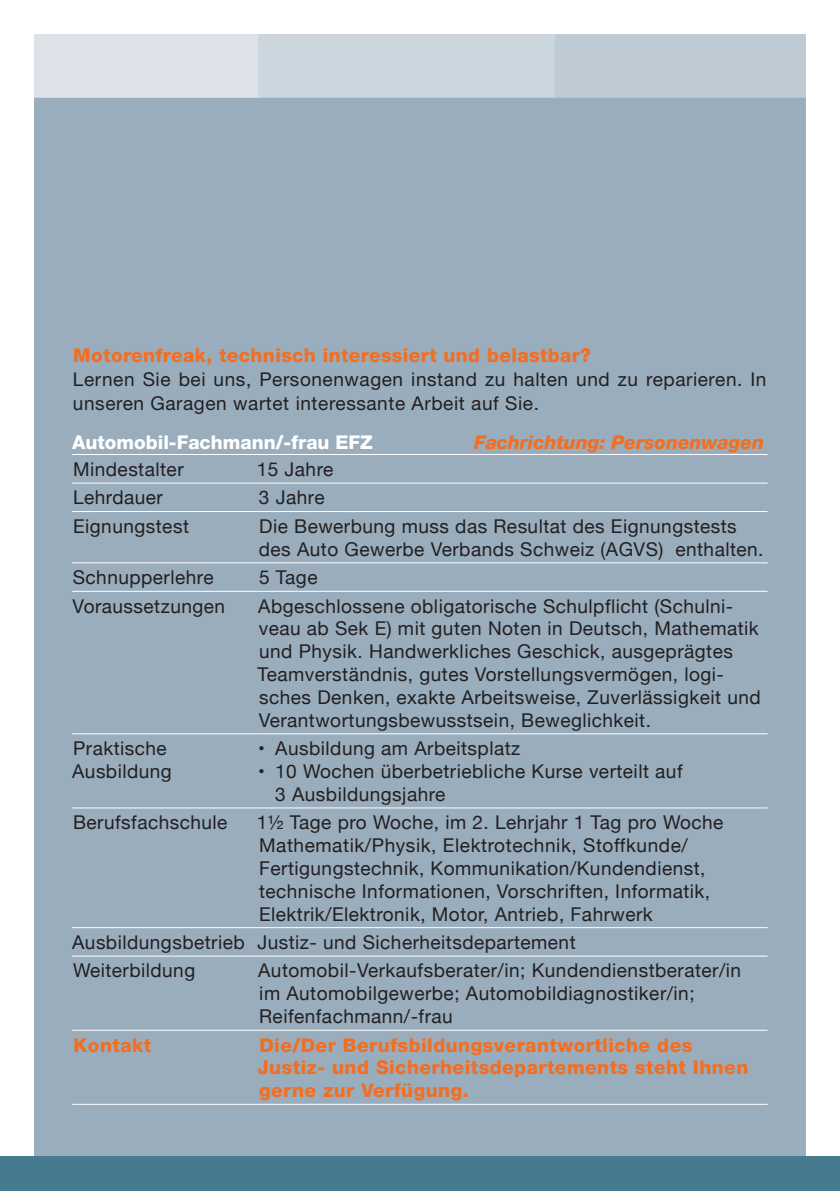
<style>
.page{position:relative;width:840px;height:1191px;background:#fff}
.page>*{position:absolute;margin:0;border:0;box-sizing:border-box;transform-origin:0 0}
.t1{font:19px/22.8px "Helvetica Neue";letter-spacing:.025em;color:#231f20}
.t2{font:800 19px/22.8px "Helvetica Neue";letter-spacing:.025em;color:#f36e21}
.t3{font:19px/24px "Helvetica Neue";letter-spacing:.03em;color:#231f20}
.t4{font:800 19px "Helvetica Neue";color:#fff}
.t5{font:italic 800 19px "Helvetica Neue";color:#f36e21}
</style>
<div class="page">
<div style="left:34px;top:98px;width:771px;height:1059px;background:#99adbc"></div>
<div style="left:34px;top:34px;width:224px;height:64px;background:#dce2e7"></div>
<div style="left:554px;top:34px;width:251px;height:64px;background:#becad4"></div>
<div style="left:258px;top:34px;width:296px;height:64px;background:#ccd6de"></div>
<div style="left:0;top:1157px;width:839px;height:34px;background:#457a8f"></div>
<hr style="left:72px;top:454px;width:695px;height:1px;background:#fff">
<hr style="left:72px;top:483px;width:186px;height:1px;background:#fff">
<hr style="left:72px;top:511px;width:186px;height:1px;background:#fff">
<hr style="left:72px;top:562px;width:186px;height:1px;background:#fff">
<hr style="left:72px;top:591px;width:186px;height:1px;background:#fff">
<hr style="left:72px;top:733px;width:186px;height:1px;background:#fff">
<hr style="left:72px;top:807px;width:186px;height:1px;background:#fff">
<hr style="left:72px;top:927px;width:186px;height:1px;background:#fff">
<hr style="left:72px;top:955px;width:186px;height:1px;background:#fff">
<hr style="left:72px;top:1030px;width:186px;height:1px;background:#fff">
<hr style="left:72px;top:1104px;width:186px;height:1px;background:#fff">
<hr style="left:258px;top:483px;width:509px;height:1px;background:#fff">
<hr style="left:258px;top:511px;width:509px;height:1px;background:#fff">
<hr style="left:258px;top:562px;width:509px;height:1px;background:#fff">
<hr style="left:258px;top:591px;width:509px;height:1px;background:#fff">
<hr style="left:258px;top:733px;width:509px;height:1px;background:#fff">
<hr style="left:258px;top:807px;width:509px;height:1px;background:#fff">
<hr style="left:258px;top:927px;width:509px;height:1px;background:#fff">
<hr style="left:258px;top:955px;width:509px;height:1px;background:#fff">
<hr style="left:258px;top:1030px;width:509px;height:1px;background:#fff">
<hr style="left:258px;top:1104px;width:509px;height:1px;background:#fff">
<p class="t2" style="left:73px;top:343px;width:519px">Motorenfreak, technisch interessiert und belastbar?</p>
<p class="t3" style="left:73px;top:367px;width:694px">Lernen Sie bei uns, Personenwagen instand zu halten und zu reparieren. In unseren Garagen wartet interessante Arbeit auf Sie.</p>
<p class="t4" style="left:72px;top:430px;width:302px">Automobil-Fachmann/-frau EFZ</p>
<p class="t5" style="left:474px;top:430px;width:291px">Fachrichtung: Personenwagen</p>
<p class="t1" style="left:73px;top:456px;width:117px;line-height:28.4px">Mindestalter<br>Lehrdauer<br>Eignungstest</p>
<p class="t1" style="left:73px;top:564px;width:154px;line-height:28.4px">Schnupperlehre<br>Voraussetzungen</p>
<p class="t1" style="left:256px;top:456px;width:481px;line-height:28.4px">15 Jahre<br>3 Jahre<br>Die Bewerbung muss das Resultat des Eignungstests</p>
<p class="t1" style="left:258px;top:536px;width:506px;line-height:28.4px">des Auto Gewerbe Verbands Schweiz (AGVS) enthalten.<br>5 Tage<br>Abgeschlossene obligatorische Schulpflicht (Schulni-</p>
<p class="t1" style="left:257px;top:618px;width:504px">veau ab Sek E) mit guten Noten in Deutsch, Mathematik und Physik. Handwerkliches Geschick, ausgeprägtes Teamverständnis, gutes Vorstellungsvermögen, logi&shy;sches Denken, exakte Arbeitsweise, Zuverlässigkeit und Verantwortungsbewusstsein, Beweglichkeit.</p>
<p class="t1" style="left:258px;top:738px;width:263px">• Ausbildung am Arbeitsplatz</p>
<p class="t1" style="left:275px;top:761px;width:408px;text-indent:-17px">• 10 Wochen überbetriebliche Kurse verteilt auf<br>3 Ausbildungsjahre</p>
<p class="t1" style="left:256px;top:812px;width:468px">1½ Tage pro Woche, im 2. Lehrjahr 1 Tag pro Woche Mathematik/Physik, Elektrotechnik, Stoffkunde/ Fertigungstechnik, Kommunikation/Kundendienst, technische Informationen, Vorschriften, Informatik, Elektrik/Elektronik, Motor, Antrieb, Fahrwerk</p>
<p class="t1" style="left:257px;top:929px;width:485px;line-height:28.4px">Justiz- und Sicherheitsdepartement<br>Automobil-Verkaufsberater/in; Kundendienstberater/in</p>
<p class="t1" style="left:259px;top:983px;width:437px">im Automobilgewerbe; Automobildiagnostiker/in;<br>Reifenfachmann/-frau</p>
<p class="t2" style="left:257px;top:1033px;width:492px">Die/Der Berufsbildungsverantwortliche des<br>Justiz- und Sicherheitsdepartements steht Ihnen gerne zur Verfügung.</p>
<p class="t1" style="left:72px;top:738px;width:101px">Praktische<br>Ausbildung</p>
<p class="t1" style="left:73px;top:812px;width:156px">Berufsfachschule</p>
<p class="t1" style="left:72px;top:929px;width:174px;line-height:28.4px">Ausbildungsbetrieb<br>Weiterbildung</p>
<p class="t2" style="left:73px;top:1033px;width:79px">Kontakt</p>
</div>
